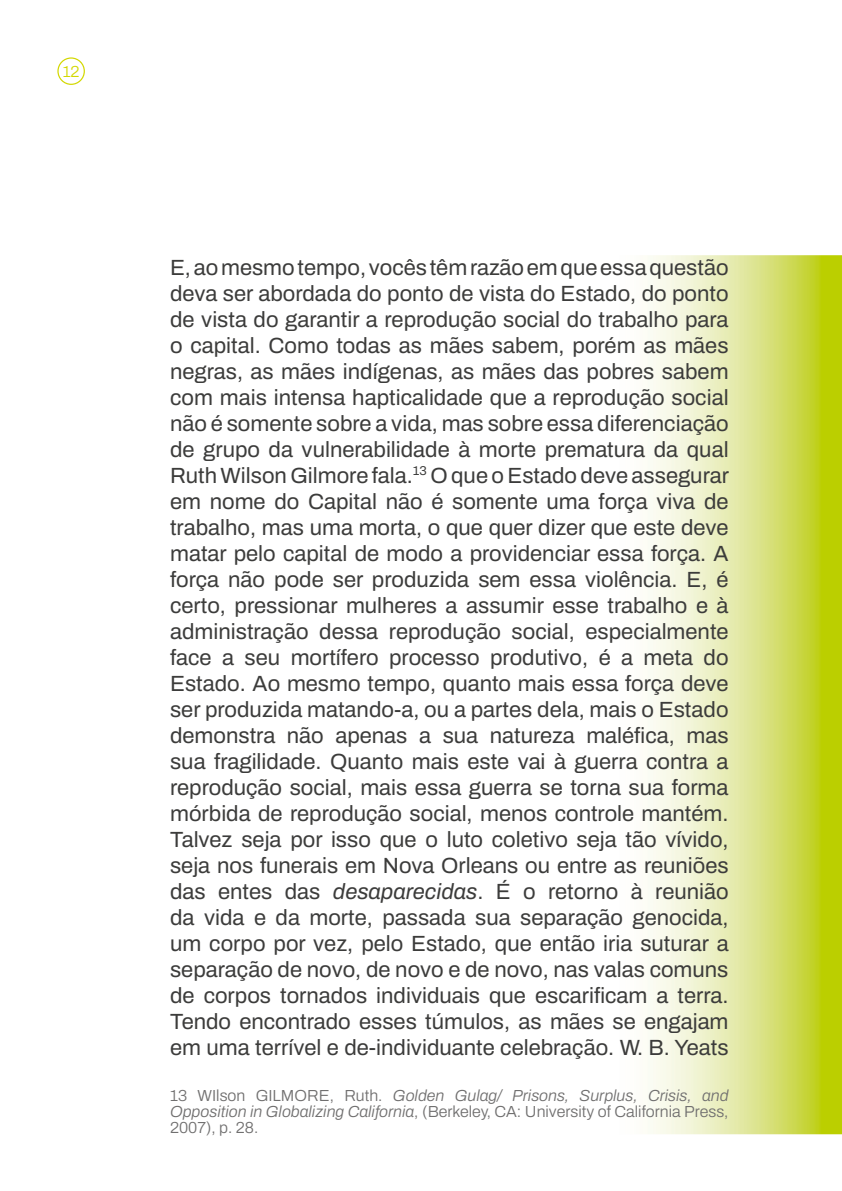
<style>
.page{position:relative;width:842px;height:1191px;background:#fff}
.page>*{position:absolute;margin:0;border:0;box-sizing:border-box;transform-origin:0 0}
.t1{font:22px/26px "Archivo";color:#3c3c3b;text-align:justify}
.t2{font:300 16px/16px "Archivo";color:#706f6f;text-align:justify}
.t3{font:300 16px "Archivo";color:#d3d800}
.s1{font-style:italic}
</style>
<div class="page">
<img style="left:647px;top:255px;width:195px;height:879px">
<svg style="left:57px;top:57px;width:28px;height:28px"></svg>
<p class="t3" style="left:63px;top:60px;width:18px">12</p>
<p class="t1" style="left:170px;top:254px;width:560px">E, ao mesmo tempo, vocês têm razão em que essa questão deva ser abordada do ponto de vista do Estado, do ponto de vista do garantir a reprodução social do trabalho para o capital. Como todas as mães sabem, porém as mães negras, as mães indígenas, as mães das pobres sabem com mais intensa hapticalidade que a reprodução social não é somente sobre a vida, mas sobre essa diferenciação de grupo da vulnerabilidade à morte prematura da qual Ruth Wilson Gilmore fala.<sup>13</sup> O que o Estado deve assegurar em nome do Capital não é somente uma força viva de trabalho, mas uma morta, o que quer dizer que este deve matar pelo capital de modo a providenciar essa força. A força não pode ser produzida sem essa violência. E, é certo, pressionar mulheres a assumir esse trabalho e à administração dessa reprodução social, especialmente face a seu mortífero processo produtivo, é a meta do Estado. Ao mesmo tempo, quanto mais essa força deve ser produzida matando-a, ou a partes dela, mais o Estado demonstra não apenas a sua natureza maléfica, mas sua fragilidade. Quanto mais este vai à guerra contra a reprodução social, mais essa guerra se torna sua forma mórbida de reprodução social, menos controle mantém.<br>Talvez seja por isso que o luto coletivo seja tão vívido, seja nos funerais em Nova Orleans ou entre as reuniões das entes das <span class="s1">desaparecidas</span>. É o retorno à reunião da vida e da morte, passada sua separação genocida, um corpo por vez, pelo Estado, que então iria suturar a separação de novo, de novo e de novo, nas valas comuns de corpos tornados individuais que escarificam a terra.<br>Tendo encontrado esses túmulos, as mães se engajam em uma terrível e de-individuante celebração. W. B. Yeats</p>
<p class="t2" style="left:170px;top:1087px;width:560px">13 WIlson GILMORE, Ruth. <span class="s1">Golden Gulag/ Prisons, Surplus, Crisis, and Opposition in Globalizing California</span>, (Berkeley, CA: University of California Press, 2007), p. 28.</p>
</div>
